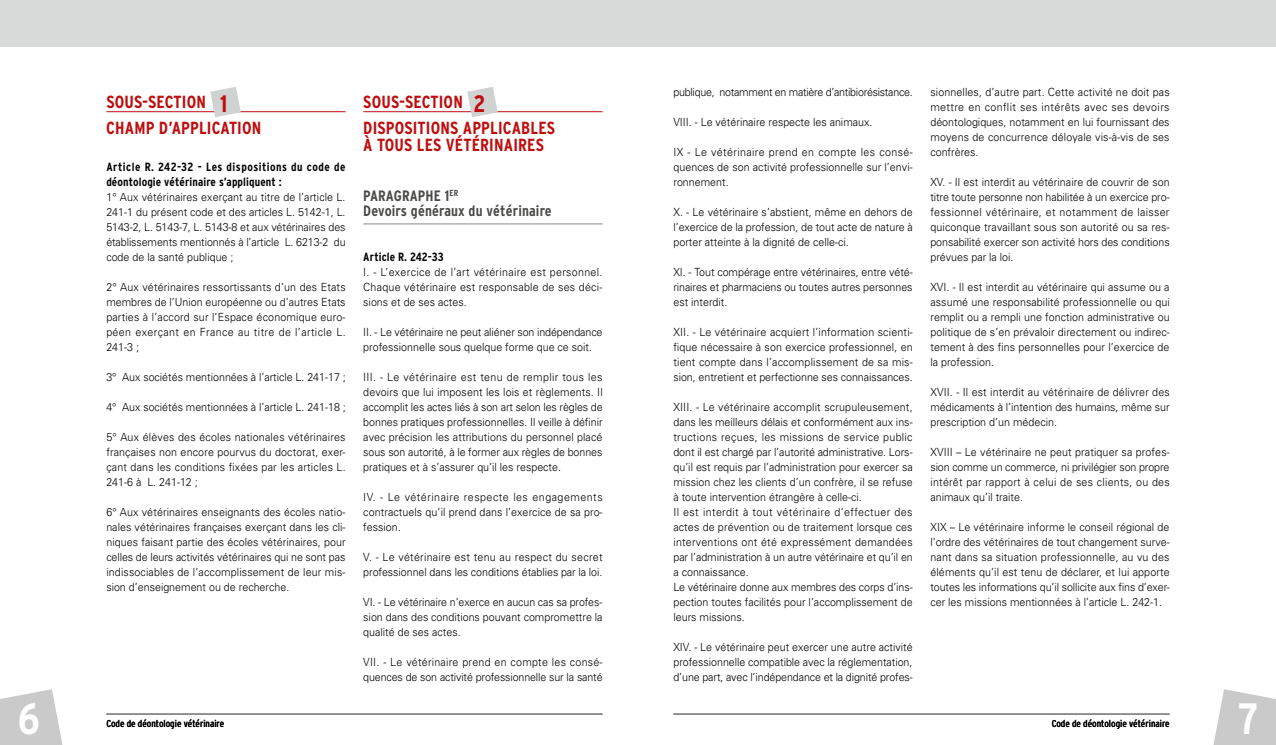
<style>
.page{position:relative;width:1276px;height:745px;background:#fff}
.page>*{position:absolute;margin:0;border:0;box-sizing:border-box;transform-origin:0 0}
.t1{font:700 condensed 43.75px "Interstate";color:#fff}
.t2{font:700 condensed 17.5px/25px "Interstate";letter-spacing:.01em;color:#c00d0e}
.t3{font:700 condensed 15px/15px "Interstate";letter-spacing:.01em;color:#4a4a49}
.t4{font:700 condensed 11.88px/15px "Interstate";letter-spacing:.01em;color:#000}
.t5{font:300 11.25px/15px "Univers";color:#000;text-align:justify;scale:.95 1}
.t6{font:300 11.25px "Univers";letter-spacing:-.025em;color:#000;scale:.95 1}
.t7{font:condensed 10px "Interstate";color:#000}
.s1{font-size:23.75px}
</style>
<div class="page">
<svg style="left:0;top:689px;width:63px;height:55px"></svg>
<svg style="left:1213px;top:689px;width:63px;height:55px"></svg>
<div style="left:0;top:0;width:1276px;height:46px;background:#d9dbdb"></div>
<hr style="left:106px;top:111px;width:239px;height:1px;background:#c00d0e">
<svg style="left:210px;top:87px;width:31px;height:30px"></svg>
<hr style="left:363px;top:111px;width:239px;height:1px;background:#c00d0e">
<hr style="left:363px;top:223px;width:239px;height:1px;background:#878787">
<svg style="left:467px;top:87px;width:31px;height:30px"></svg>
<hr style="left:106px;top:713px;width:496px;height:1px;background:#706f6f">
<hr style="left:673px;top:713px;width:496px;height:1px;background:#706f6f">
<h2 class="t2" style="left:106px;top:90px;width:157px">SOUS-SECTION <span class="s1">1<br></span>CHAMP D’APPLICATION</h2>
<p class="t4" style="left:106px;top:159px;width:241px">Article R. 242-32 - Les dispositions du code de déontologie vétérinaire s’appliquent :</p>
<p class="t5" style="left:106px;top:189px;width:253px">1° Aux vétérinaires exerçant au titre de l’article L.<br>241-1 du présent code et des articles L. 5142-1, L.<br>5143-2, L. 5143-7, L. 5143-8 et aux vétérinaires des établissements mentionnés à l’article L. 6213-2 du code de la santé publique ;</p>
<p class="t5" style="left:106px;top:279px;width:253px">2° Aux vétérinaires ressortissants d’un des Etats membres de l’Union européenne ou d’autres Etats parties à l’accord sur l’Espace économique euro&shy;péen exerçant en France au titre de l’article L.<br>241-3 ;</p>
<p class="t5" style="left:106px;top:369px;width:253px">3° Aux sociétés mentionnées à l’article L. 241-17 ;</p>
<p class="t5" style="left:106px;top:399px;width:253px">4° Aux sociétés mentionnées à l’article L. 241-18 ;</p>
<p class="t5" style="left:106px;top:429px;width:253px">5° Aux élèves des écoles nationales vétérinaires françaises non encore pourvus du doctorat, exer&shy;çant dans les conditions fixées par les articles L.<br>241-6 à L. 241-12 ;</p>
<p class="t5" style="left:106px;top:504px;width:253px">6° Aux vétérinaires enseignants des écoles natio&shy;nales vétérinaires françaises exerçant dans les cli&shy;niques faisant partie des écoles vétérinaires, pour celles de leurs activités vétérinaires qui ne sont pas indissociables de l’accomplissement de leur mis&shy;sion d’enseignement ou de recherche.</p>
<h2 class="t2" style="left:363px;top:90px;width:193px">SOUS-SECTION <span class="s1">2<br></span>DISPOSITIONS APPLICABLES</h2>
<h2 class="t2" style="left:363px;top:132px;width:182px">À TOUS LES VÉTÉRINAIRES</h2>
<h3 class="t3" style="left:363px;top:188px;width:190px">PARAGRAPHE 1<sup>ER<br></sup>Devoirs généraux du vétérinaire</h3>
<p class="t4" style="left:363px;top:249px;width:82px">Article R. 242-33</p>
<p class="t5" style="left:363px;top:264px;width:253px">I. - L’exercice de l’art vétérinaire est personnel.<br>Chaque vétérinaire est responsable de ses déci&shy;sions et de ses actes.</p>
<p class="t5" style="left:363px;top:324px;width:253px">II. - Le vétérinaire ne peut aliéner son indépendance professionnelle sous quelque forme que ce soit.</p>
<p class="t5" style="left:363px;top:369px;width:253px">III. - Le vétérinaire est tenu de remplir tous les devoirs que lui imposent les lois et règlements. Il accomplit les actes liés à son art selon les règles de bonnes pratiques professionnelles. Il veille à définir avec précision les attributions du personnel placé sous son autorité, à le former aux règles de bonnes pratiques et à s’assurer qu’il les respecte.</p>
<p class="t5" style="left:363px;top:489px;width:253px">IV. - Le vétérinaire respecte les engagements contractuels qu’il prend dans l’exercice de sa pro&shy;fession.</p>
<p class="t5" style="left:363px;top:549px;width:253px">V. - Le vétérinaire est tenu au respect du secret professionnel dans les conditions établies par la loi.</p>
<p class="t5" style="left:363px;top:594px;width:253px">VI. - Le vétérinaire n’exerce en aucun cas sa profes&shy;sion dans des conditions pouvant compromettre la qualité de ses actes.</p>
<p class="t5" style="left:363px;top:654px;width:253px">VII. - Le vétérinaire prend en compte les consé&shy;quences de son activité professionnelle sur la santé</p>
<p class="t6" style="left:673px;top:85px;width:253px">publique, notamment en matière d’antibiorésistance.</p>
<p class="t5" style="left:673px;top:114px;width:211px">VIII. - Le vétérinaire respecte les animaux.</p>
<p class="t5" style="left:673px;top:144px;width:253px">IX - Le vétérinaire prend en compte les consé&shy;quences de son activité professionnelle sur l’envi&shy;ronnement.</p>
<p class="t5" style="left:673px;top:204px;width:253px">X. - Le vétérinaire s’abstient, même en dehors de l’exercice de la profession, de tout acte de nature à porter atteinte à la dignité de celle-ci.</p>
<p class="t5" style="left:673px;top:264px;width:253px">XI. - Tout compérage entre vétérinaires, entre vété&shy;rinaires et pharmaciens ou toutes autres personnes est interdit.</p>
<p class="t5" style="left:673px;top:324px;width:253px">XII. - Le vétérinaire acquiert l’information scienti&shy;fique nécessaire à son exercice professionnel, en tient compte dans l’accomplissement de sa mis&shy;sion, entretient et perfectionne ses connaissances.</p>
<p class="t5" style="left:673px;top:399px;width:253px;text-align:left">XIII. - Le vétérinaire accomplit scrupuleusement, dans les meilleurs délais et conformément aux ins&shy;tructions reçues, les missions de service public dont il est chargé par l’autorité administrative. Lors&shy;qu’il est requis par l’administration pour exercer sa mission chez les clients d’un confrère, il se refuse à toute intervention étrangère à celle-ci.<br>Il est interdit à tout vétérinaire d’effectuer des actes de prévention ou de traitement lorsque ces interventions ont été expressément demandées par l’administration à un autre vétérinaire et qu’il en a connaissance.<br>Le vétérinaire donne aux membres des corps d’ins&shy;pection toutes facilités pour l’accomplissement de leurs missions.</p>
<p class="t5" style="left:673px;top:639px;width:253px">XIV. - Le vétérinaire peut exercer une autre activité professionnelle compatible avec la réglementation, d’une part, avec l’indépendance et la dignité profes-</p>
<p class="t5" style="left:930px;top:84px;width:253px">sionnelles, d’autre part. Cette activité ne doit pas mettre en conflit ses intérêts avec ses devoirs déontologiques, notamment en lui fournissant des moyens de concurrence déloyale vis-à-vis de ses confrères.</p>
<p class="t5" style="left:930px;top:174px;width:253px">XV. - Il est interdit au vétérinaire de couvrir de son titre toute personne non habilitée à un exercice pro&shy;fessionnel vétérinaire, et notamment de laisser quiconque travaillant sous son autorité ou sa res&shy;ponsabilité exercer son activité hors des conditions prévues par la loi.</p>
<p class="t5" style="left:930px;top:279px;width:253px">XVI. - Il est interdit au vétérinaire qui assume ou a assumé une responsabilité professionnelle ou qui remplit ou a rempli une fonction administrative ou politique de s’en prévaloir directement ou indirec&shy;tement à des fins personnelles pour l’exercice de la profession.</p>
<p class="t5" style="left:930px;top:384px;width:253px">XVII. - Il est interdit au vétérinaire de délivrer des médicaments à l’intention des humains, même sur prescription d’un médecin.</p>
<p class="t5" style="left:930px;top:444px;width:253px">XVIII – Le vétérinaire ne peut pratiquer sa profes&shy;sion comme un commerce, ni privilégier son propre intérêt par rapport à celui de ses clients, ou des animaux qu’il traite.</p>
<p class="t5" style="left:930px;top:519px;width:253px">XIX – Le vétérinaire informe le conseil régional de l’ordre des vétérinaires de tout changement surve&shy;nant dans sa situation professionnelle, au vu des éléments qu’il est tenu de déclarer, et lui apporte toutes les informations qu’il sollicite aux fins d’exer&shy;cer les missions mentionnées à l’article L. 242-1.</p>
<h1 class="t1" style="left:18px;top:693px;width:24px">6</h1>
<h1 class="t1" style="left:1238px;top:693px;width:22px">7</h1>
<p class="t7" style="left:106px;top:717px;width:119px">Code de déontologie vétérinaire</p>
<p class="t7" style="left:1051px;top:717px;width:119px">Code de déontologie vétérinaire</p>
</div>
